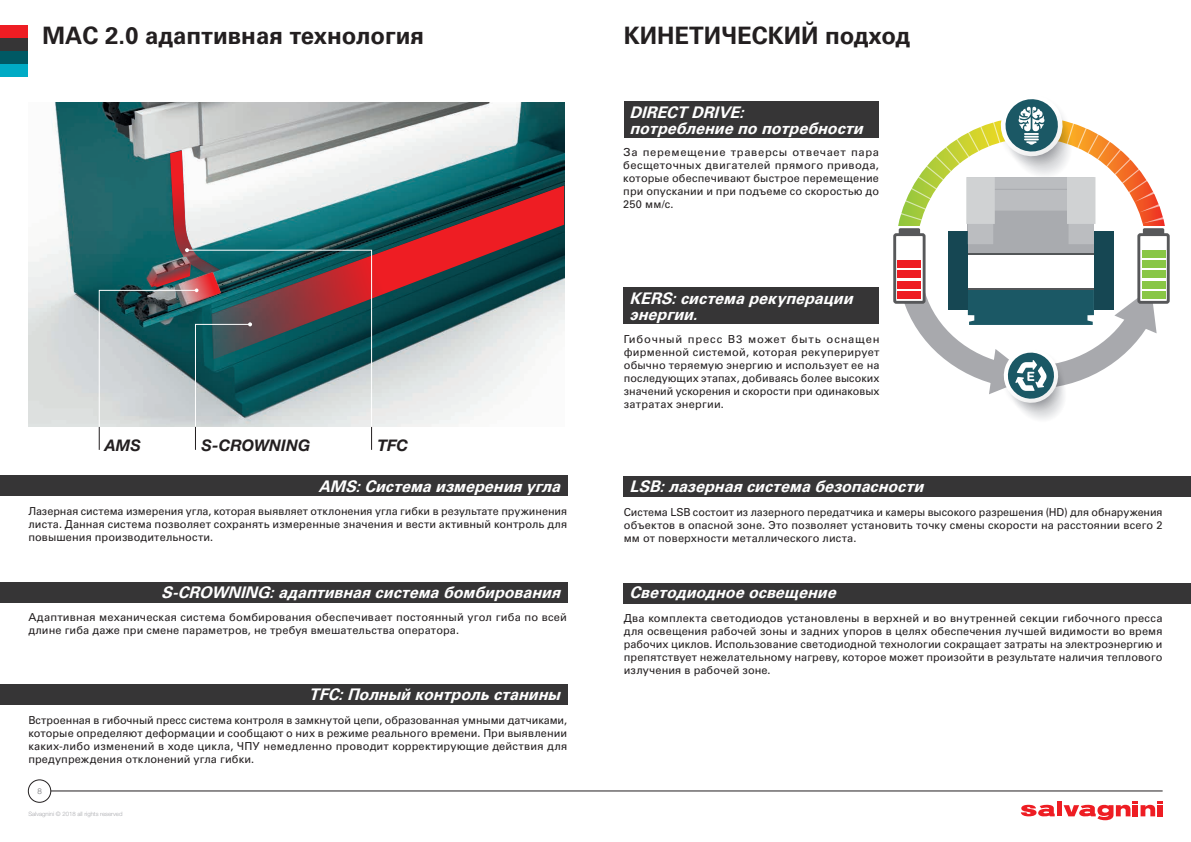
<style>
.page{position:relative;width:1191px;height:842px;background:#fff}
.page>*{position:absolute;margin:0;border:0;box-sizing:border-box;transform-origin:0 0}
.t1{font:700 24px "Univers LTCYR";color:#231f20}
.Co_A4_9pt{font:italic 700 16px/16px "Univers LTCYR";color:#fff}
.Co_A4_9pt-2{font:italic 700 16px "Helvetica Neue LT Std";color:#231f20}
.Co_A4_9pt-3{font:11px/13px "Univers LTCYR";letter-spacing:.01em;color:#231f20;text-align:justify}
.t2{font:300 8px "Helvetica Neue LT Std";color:#6c6d70}
.t3{font:300 6px "Helvetica Neue LT Std";color:#a8a9ad}
</style>
<div class="page">
<hr style="left:51px;top:791px;width:1111px;height:1px;background:#231f20">
<hr style="left:1057px;top:801px;width:4px;height:15px;background:#ee1d23">
<svg style="left:1020px;top:805px;width:34px;height:11px"></svg>
<svg style="left:1063px;top:801px;width:99px;height:19px"></svg>
<div style="left:28px;top:780px;width:23px;height:22px;border:1px solid #231f20;border-radius:50%"></div>
<div style="left:0;top:26px;width:28px;height:12px;background:#ee1d23"></div>
<div style="left:0;top:38px;width:28px;height:13px;background:#363536"></div>
<div style="left:0;top:51px;width:28px;height:13px;background:#005964"></div>
<div style="left:0;top:64px;width:28px;height:13px;background:#00abc5"></div>
<div style="left:893px;top:233px;width:32px;height:71px;border:3px solid #57585a;border-radius:2px"></div>
<div style="left:1137px;top:233px;width:32px;height:71px;border:3px solid #57585a;border-radius:2px"></div>
<div style="left:1141px;top:250px;width:24px;height:8px;background:#89c646"></div>
<svg style="left:893px;top:260px;width:277px;height:160px"></svg>
<hr style="left:967px;top:288px;width:127px;height:2px;background:#535658">
<hr style="left:967px;top:253px;width:127px;height:2px;background:#535658">
<div style="left:1094px;top:231px;width:19px;height:78px;background:#164753"></div>
<div style="left:948px;top:231px;width:19px;height:78px;background:#164753"></div>
<svg style="left:895px;top:99px;width:272px;height:154px"></svg>
<img style="left:28px;top:102px;width:536px;height:324px">
<svg style="left:372px;top:186px;width:192px;height:173px;background:#6e5f64"></svg>
<svg style="left:98px;top:151px;width:274px;height:299px;background:#789194"></svg>
<div style="left:0;top:475px;width:567px;height:21px;background:#363536"></div>
<div style="left:0;top:582px;width:567px;height:21px;background:#363536"></div>
<div style="left:0;top:684px;width:567px;height:21px;background:#363536"></div>
<div style="left:624px;top:287px;width:255px;height:37px;background:#363536"></div>
<div style="left:624px;top:476px;width:567px;height:21px;background:#363536"></div>
<div style="left:624px;top:582px;width:567px;height:21px;background:#363536"></div>
<div style="left:624px;top:101px;width:254px;height:37px;background:#363536"></div>
<p class="t1" style="left:43px;top:22px;width:383px">MAC 2.0 адаптивная технология</p>
<p class="t1" style="left:624px;top:22px;width:288px">КИНЕТИЧЕСКИЙ подход</p>
<p class="Co_A4_9pt" style="left:629px;top:104px;width:240px">DIRECT DRIVE: потреблениепо потребности</p>
<p class="Co_A4_9pt-3" style="left:623px;top:146px;width:257px">За перемещение траверсы отвечает пара бесщеточных двигателей прямого привода, которые обеспечивают быстрое перемещение при опускании и при подъеме со скоростью до 250 мм/с.</p>
<p class="Co_A4_9pt" style="left:629px;top:290px;width:229px">KERS:системарекуперации энергии.</p>
<p class="Co_A4_9pt-2" style="left:105px;top:435px;width:37px">AMS</p>
<p class="Co_A4_9pt-2" style="left:201px;top:435px;width:110px">S-CROWNING</p>
<p class="Co_A4_9pt-2" style="left:377px;top:435px;width:32px">TFC</p>
<p class="Co_A4_9pt" style="left:318px;top:478px;width:248px">AMS:Системаизмеренияугла</p>
<p class="Co_A4_9pt-3" style="left:28px;top:504px;width:540px">Лазерная система измерения угла, которая выявляет отклонения угла гибки в результате пружинения листа. Данная система позволяет сохранять измеренные значения и вести активный контроль для повышения производительности.</p>
<p class="Co_A4_9pt" style="left:161px;top:584px;width:405px">S-CROWNING:адаптивнаясистемабомбирования</p>
<p class="Co_A4_9pt-3" style="left:28px;top:611px;width:540px">Адаптивная механическая система бомбирования обеспечивает постоянный угол гиба по всей длине гиба даже при смене параметров, не требуя вмешательства оператора.</p>
<p class="Co_A4_9pt" style="left:309px;top:686px;width:257px">TFC:Полный контрольстанины</p>
<p class="Co_A4_9pt-3" style="left:28px;top:713px;width:540px">Встроенная в гибочный пресс система контроля в замкнутой цепи, образованная умными датчиками, которые определяют деформации и сообщают о них в режиме реального времени. При выявлении каких-либо изменений в ходе цикла, ЧПУ немедленно проводит корректирующие действия для предупреждения отклонений угла гибки.</p>
<p class="t2" style="left:37px;top:786px;width:6px">8</p>
<p class="t3" style="left:28px;top:811px;width:96px">Salvagnini © 2018 all rights reserved</p>
<p class="Co_A4_9pt-3" style="left:624px;top:332px;width:257px">Гибочный пресс В3 может быть оснащен фирменной системой, которая рекуперирует обычно теряемую энергию и использует ее на последующих этапах, добиваясь более высоких значений ускорения и скорости при одинаковых затратах энергии.</p>
<p class="Co_A4_9pt" style="left:629px;top:478px;width:300px">LSB:лазернаясистемабезопасности</p>
<p class="Co_A4_9pt-3" style="left:624px;top:505px;width:540px">Система LSB состоит из лазерного передатчика и камеры высокого разрешения (HD) для обнаружения объектов в опасной зоне. Это позволяет установить точку смены скорости на расстоянии всего 2 мм от поверхности металлического листа.</p>
<p class="Co_A4_9pt" style="left:629px;top:585px;width:212px">Светодиодноеосвещение</p>
<p class="Co_A4_9pt-3" style="left:624px;top:612px;width:540px">Два комплекта светодиодов установлены в верхней и во внутренней секции гибочного пресса для освещения рабочей зоны и задних упоров в целях обеспечения лучшей видимости во время рабочих циклов. Использование светодиодной технологии сокращает затраты на электроэнергию и препятствует нежелательному нагреву, которое может произойти в результате наличия теплового излучения в рабочей зоне.</p>
</div>
